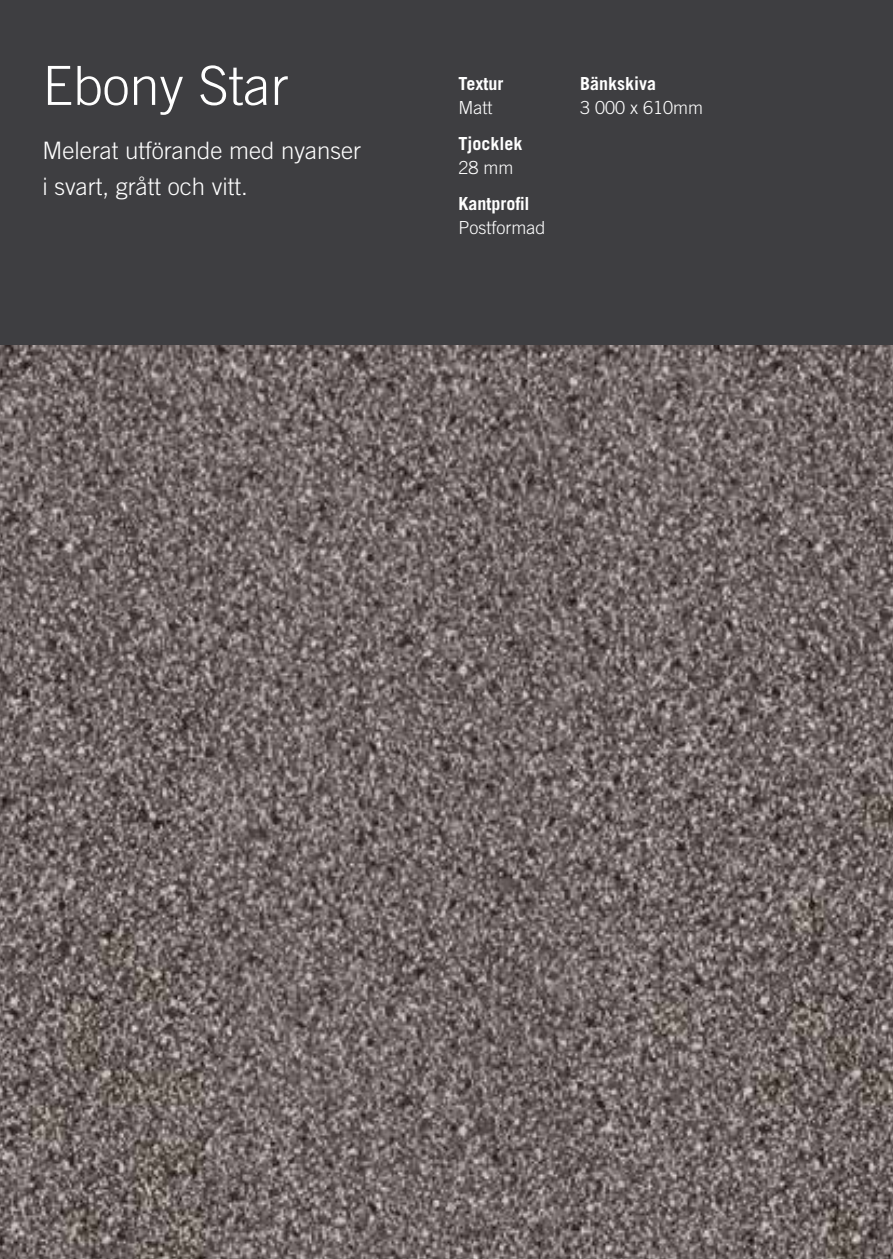
<style>
.page{position:relative;width:893px;height:1259px;background:#fff}
.page>*{position:absolute;margin:0;border:0;box-sizing:border-box;transform-origin:0 0}
.t1{font:300 54px "Trade Gothic LT Std";color:#fff}
.t2{font:300 24px/36px "Trade Gothic LT Std";color:#fff}
.t3{font:700 18px "Trade Gothic LT Std";color:#fff}
.t4{font:300 18px "Trade Gothic LT Std";color:#fff}
</style>
<div class="page">
<div style="left:0;top:0;width:893px;height:345px;background:#3e3e41"></div>
<img style="left:0;top:345px;width:893px;height:914px">
<h1 class="t1" style="left:43px;top:54px;width:248px">Ebony Star</h1>
<p class="t2" style="left:43px;top:132px;width:320px">Melerat utförande med nyanser i svart, grått och vitt.</p>
<p class="t3" style="left:458px;top:72px;width:46px">Textur</p>
<p class="t4" style="left:458px;top:96px;width:36px">Matt</p>
<p class="t3" style="left:458px;top:132px;width:66px">Tjocklek</p>
<p class="t4" style="left:458px;top:156px;width:57px">28 mm</p>
<p class="t3" style="left:458px;top:192px;width:73px">Kantprofil</p>
<p class="t4" style="left:458px;top:216px;width:88px">Postformad</p>
<p class="t3" style="left:580px;top:72px;width:77px">Bänkskiva</p>
<p class="t4" style="left:580px;top:96px;width:125px">3 000 x 610mm</p>
</div>
